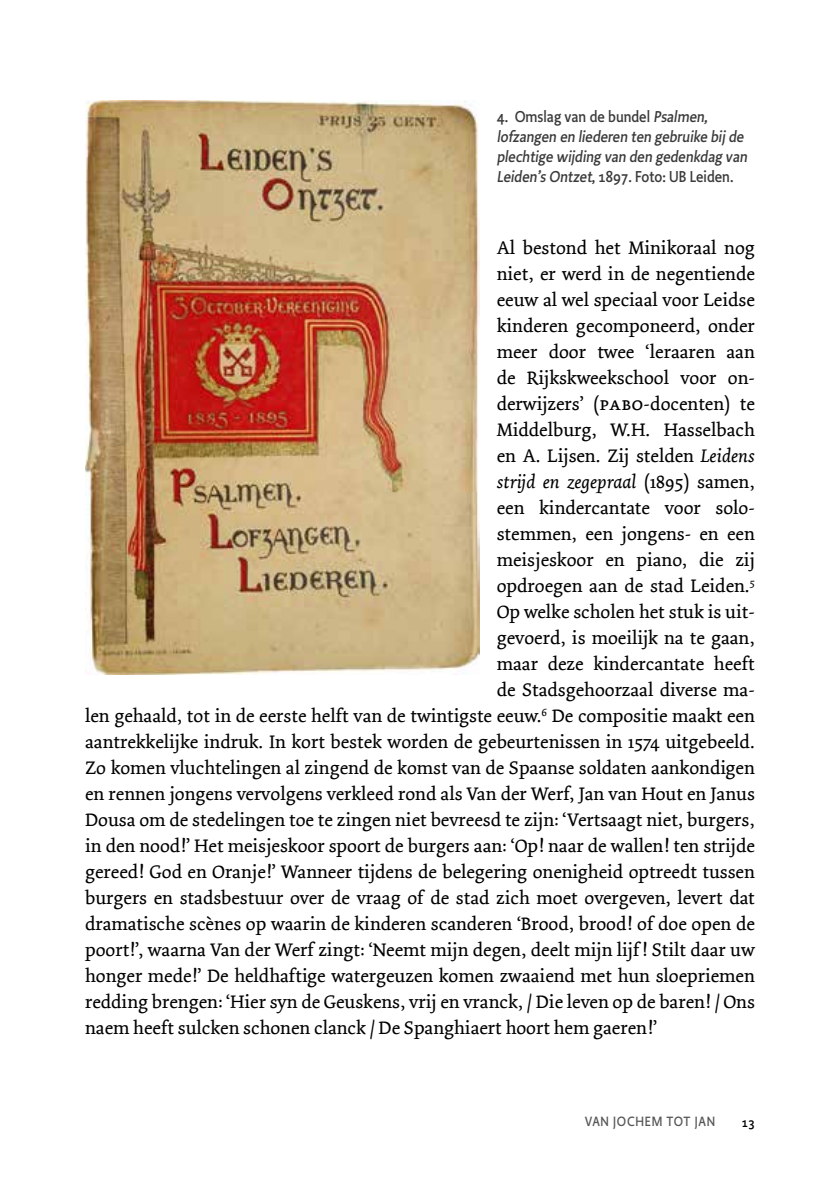
<style>
.page{position:relative;width:840px;height:1191px;background:#fff}
.page>*{position:absolute;margin:0;border:0;box-sizing:border-box;transform-origin:0 0}
.t1{font:19px "Dolly";color:#000}
.t2{font:italic 19px "Dolly";color:#000}
.t3{font:500 16.4px/20px "Productus";color:#3a3a39}
.t4{font:500 14px "Productus";letter-spacing:.05em;color:#565655}
.t5{font:500 14px "Productus";color:#000}
.s1{font-family:"Dolly Small Caps"}
.s2{font-style:italic}
.s3{font-style:normal}
</style>
<div class="page">
<img style="left:85px;top:100px;width:394px;height:574px">
<p class="t3" style="left:496px;top:107px;width:254px">4. Omslag van de bundel Psalmen, lofzangen en liederen ten gebruike bijde plechtige wijding van den gedenkdag van Leiden’s Ontzet, 1897. Foto: UB Leiden.</p>
<p class="t1" style="left:496px;top:237px;width:259px">Al bestond het Minikoraal nog</p>
<p class="t1" style="left:496px;top:262px;width:259px">niet, er werd in de negentiende</p>
<p class="t1" style="left:496px;top:288px;width:259px">eeuw al wel speciaal voor Leidse</p>
<p class="t1" style="left:496px;top:314px;width:259px">kinderen gecomponeerd, onder</p>
<p class="t1" style="left:496px;top:340px;width:259px">meer door twee ‘leraaren aan</p>
<p class="t1" style="left:496px;top:366px;width:259px">de Rijkskweekschool voor on-</p>
<p class="t1" style="left:496px;top:392px;width:259px">derwijzers’ (<span class="s1">pabo</span>-docenten) te</p>
<p class="t1" style="left:496px;top:418px;width:259px">Middelburg, W.H. Hasselbach</p>
<p class="t1" style="left:496px;top:444px;width:259px">en A. Lijsen. Zij stelden <span class="s2">Leidens</span></p>
<p class="t2" style="left:496px;top:470px;width:259px">strijd en zegepraal <span class="s3">(1895) samen,</span></p>
<p class="t1" style="left:496px;top:496px;width:259px">een kindercantate voor solo-</p>
<p class="t1" style="left:496px;top:522px;width:259px">stemmen, een jongens- en een</p>
<p class="t1" style="left:496px;top:548px;width:259px">meisjeskoor en piano, die zij</p>
<p class="t1" style="left:496px;top:574px;width:259px">opdroegen aan de stad Leiden.<sup>5</sup></p>
<p class="t1" style="left:496px;top:600px;width:259px">Op welke scholen het stuk is uit-</p>
<p class="t1" style="left:496px;top:626px;width:259px">gevoerd, is moeilijk na te gaan,</p>
<p class="t1" style="left:496px;top:652px;width:259px">maar deze kindercantate heeft</p>
<p class="t1" style="left:496px;top:678px;width:259px">de Stadsgehoorzaal diverse ma-</p>
<p class="t1" style="left:85px;top:704px;width:670px">len gehaald, tot in de eerste helft van de twintigste eeuw.<sup>6</sup> De compositie maakt een</p>
<p class="t1" style="left:85px;top:730px;width:670px">aantrekkelijke indruk. In kort bestek worden de gebeurtenissen in 1574 uitgebeeld.</p>
<p class="t1" style="left:85px;top:756px;width:671px">Zo komen vluchtelingen al zingend de komst van de Spaanse soldaten aankondigen</p>
<p class="t1" style="left:85px;top:782px;width:670px">en rennen jongens vervolgens verkleed rond als Van der Werf, Jan van Hout en Janus</p>
<p class="t1" style="left:85px;top:808px;width:670px">Dousa om de stedelingen toe te zingen niet bevreesd te zijn: ‘Vertsaagt niet, burgers,</p>
<p class="t1" style="left:85px;top:834px;width:671px">in den nood!’ Het meisjeskoor spoort de burgers aan: ‘Op! naar de wallen! ten strijde</p>
<p class="t1" style="left:85px;top:860px;width:670px">gereed! God en Oranje!’ Wanneer tijdens de belegering onenigheid optreedt tussen</p>
<p class="t1" style="left:85px;top:886px;width:671px">burgers en stadsbestuur over de vraag of de stad zich moet overgeven, levert dat</p>
<p class="t1" style="left:85px;top:912px;width:671px">dramatische scènes op waarin de kinderen scanderen ‘Brood, brood! of doe open de</p>
<p class="t1" style="left:85px;top:938px;width:670px">poort!’, waarna Van der Werf zingt: ‘Neemt mijn degen, deelt mijn lijf! Stilt daar uw</p>
<p class="t1" style="left:85px;top:964px;width:671px">honger mede!’ De heldhaftige watergeuzen komen zwaaiend met hun sloepriemen</p>
<p class="t1" style="left:85px;top:990px;width:671px">redding brengen: ‘Hier syn de Geuskens, vrij en vranck, / Die leven op de baren! / Ons</p>
<p class="t1" style="left:85px;top:1016px;width:573px">naem heeft sulcken schonen clanck / De Spanghiaert hoort hem gaeren!’</p>
<p class="t4" style="left:584px;top:1113px;width:132px">van jochem tot jan</p>
<p class="t5" style="left:741px;top:1114px;width:14px">13</p>
</div>
